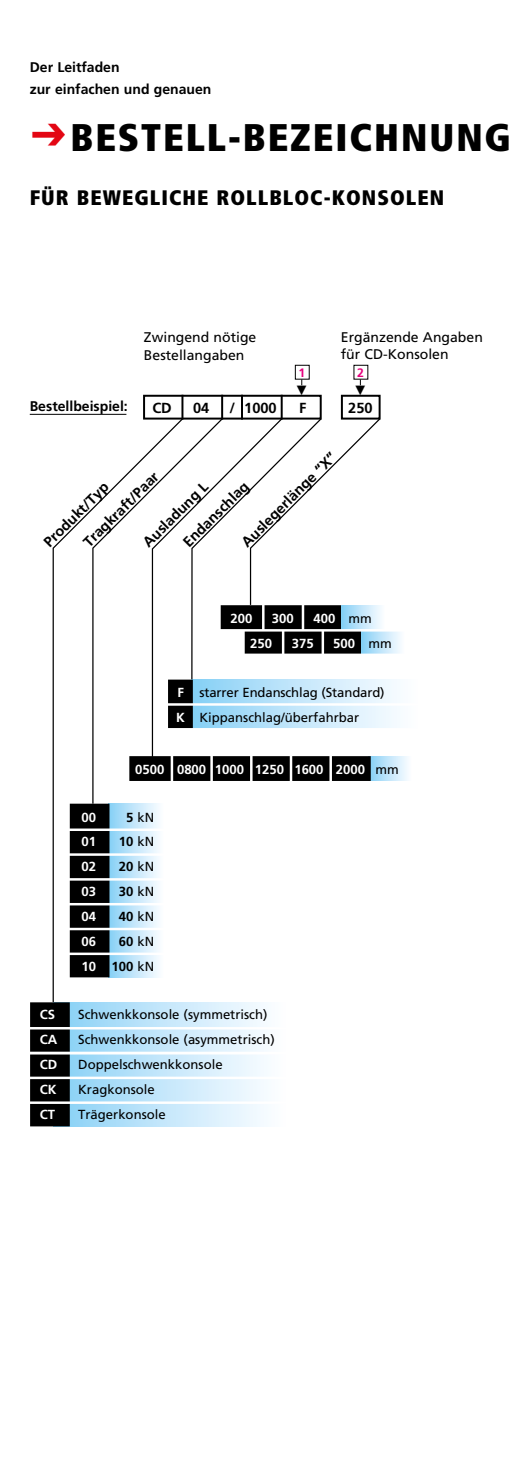
<style>
.page{position:relative;width:521px;height:1474px;background:#fff}
.page>*{position:absolute;margin:0;border:0;box-sizing:border-box;transform-origin:0 0}
.t1{font:900 condensed 38.5px "Frutiger";letter-spacing:.05em;color:#000}
.t2{font:900 condensed 21px "Frutiger";letter-spacing:.05em;color:#000}
.t3{font:700 14.53px/28px "Frutiger";color:#000}
.t4{font:14px/17.5px "Frutiger";color:#000}
.t5{font:700 14px/21.9px "Frutiger";color:#000}
.t6{font:13.12px/24.8px "Frutiger";color:#000}
.t7{font:700 13.12px "Frutiger";color:#fff}
.t8{font:700 13.12px/24.8px "Frutiger";color:#000;text-align:right}
.t9{font:12.25px "European Pi Four";color:#000}
.t10{font:700 12.25px "Frutiger";color:#e6007d}
.s1{font-family:"X Pressio";font-weight:400;font-stretch:normal;color:#e30613}
.s2{font-weight:700;color:#fff}
.s3{font-weight:400;color:#000}
.s4{font-weight:700}
.s5{font-weight:400}
.s6{color:#fff}
</style>
<div class="page">
<svg style="left:52px;top:508px;width:107px;height:494px"></svg>
<svg style="left:92px;top:419px;width:67px;height:384px"></svg>
<svg style="left:151px;top:419px;width:40px;height:337px"></svg>
<svg style="left:191px;top:419px;width:58px;height:260px"></svg>
<div style="left:295px;top:365px;width:15px;height:14px;border:1px solid #000"></div>
<div style="left:143px;top:395px;width:179px;height:24px;border:2px solid #000"></div>
<div style="left:341px;top:395px;width:40px;height:24px;border:2px solid #000"></div>
<hr style="left:181px;top:395px;width:2px;height:24px;background:#000">
<hr style="left:221px;top:395px;width:2px;height:24px;background:#000">
<hr style="left:241px;top:395px;width:2px;height:24px;background:#000">
<hr style="left:281px;top:395px;width:2px;height:24px;background:#000">
<svg style="left:249px;top:417px;width:132px;height:188px"></svg>
<div style="left:54px;top:1002px;width:232px;height:124px;background:linear-gradient(to right,#8bd1f6,#fff)"></div>
<div style="left:30px;top:1002px;width:40px;height:124px;background:#000;border:2px solid #000"></div>
<hr style="left:26px;top:1027px;width:281px;height:2px;background:#fff">
<hr style="left:26px;top:1076px;width:281px;height:3px;background:#fff">
<hr style="left:26px;top:1101px;width:291px;height:2px;background:#fff">
<hr style="left:26px;top:1051px;width:284px;height:3px;background:#fff">
<div style="left:369px;top:756px;width:43px;height:25px;background:linear-gradient(to right,#89d0f6,#fff)"></div>
<div style="left:129px;top:756px;width:242px;height:25px;background:#000;border:2px solid #000"></div>
<hr style="left:171px;top:752px;width:2px;height:37px;background:#fff">
<hr style="left:210px;top:752px;width:3px;height:37px;background:#fff">
<hr style="left:250px;top:752px;width:2px;height:37px;background:#fff">
<hr style="left:290px;top:752px;width:2px;height:37px;background:#fff">
<hr style="left:329px;top:752px;width:3px;height:37px;background:#fff">
<div style="left:221px;top:605px;width:121px;height:25px;background:#000;border:2px solid #000"></div>
<div style="left:244px;top:629px;width:119px;height:25px;background:#000;border:2px solid #000"></div>
<div style="left:342px;top:605px;width:43px;height:25px;background:linear-gradient(to right,#89d0f6,#fff)"></div>
<div style="left:362px;top:630px;width:42px;height:25px;background:linear-gradient(to right,#89d0f6,#fcfdff)"></div>
<hr style="left:262px;top:601px;width:2px;height:29px;background:#fff">
<hr style="left:242px;top:630px;width:3px;height:25px;background:#fff">
<hr style="left:282px;top:630px;width:2px;height:25px;background:#fff">
<hr style="left:322px;top:630px;width:2px;height:25px;background:#fff">
<hr style="left:302px;top:601px;width:2px;height:29px;background:#fff">
<div style="left:108px;top:803px;width:56px;height:174px;background:linear-gradient(to right,#8ad1f6,#fffeff)"></div>
<div style="left:70px;top:803px;width:39px;height:174px;background:#000"></div>
<hr style="left:67px;top:828px;width:122px;height:3px;background:#fff">
<hr style="left:67px;top:853px;width:122px;height:2px;background:#fff">
<hr style="left:67px;top:878px;width:122px;height:2px;background:#fff">
<hr style="left:67px;top:903px;width:122px;height:2px;background:#fff">
<hr style="left:67px;top:927px;width:122px;height:3px;background:#fff">
<hr style="left:67px;top:952px;width:122px;height:3px;background:#fff">
<svg style="left:193px;top:679px;width:204px;height:49px;background:#c0e5fa"></svg>
<div style="left:168px;top:679px;width:25px;height:50px;background:#000;border:2px solid #000"></div>
<hr style="left:164px;top:728px;width:288px;height:2px;background:#fff">
<hr style="left:164px;top:703px;width:284px;height:2px;background:#fff">
<hr style="left:229px;top:653px;width:204px;height:3px;background:#fff">
<hr style="left:204px;top:629px;width:244px;height:2px;background:#fff">
<hr style="left:30px;top:414px;width:96px;height:1px;background:#000">
<p class="t5" style="left:30px;top:56px;width:183px">Der Leitfaden<br>zur einfachen und genauen</p>
<h1 class="t1" style="left:30px;top:114px;width:483px"><span class="s1">C</span>BESTELL-BEZEICHNUNG</h1>
<h2 class="t2" style="left:30px;top:185px;width:416px">FÜR BEWEGLICHE ROLLBLOC-KONSOLEN</h2>
<p class="t4" style="left:144px;top:328px;width:114px">Zwingend nötige<br>Bestellangaben</p>
<p class="t4" style="left:341px;top:328px;width:143px">Ergänzende Angaben für CD-Konsolen</p>
<p class="t5" style="left:30px;top:395px;width:100px">Bestellbeispiel:</p>
<p class="t10" style="left:298px;top:366px;width:8px">1</p>
<p class="t9" style="left:308px;top:395px;width:14px;rotate:-180deg">M</p>
<p class="t10" style="left:357px;top:366px;width:8px">2</p>
<p class="t9" style="left:366px;top:395px;width:14px;rotate:-180deg">M</p>
<p class="t3" style="left:152px;top:394px;width:21px">CD</p>
<p class="t3" style="left:193px;top:394px;width:18px">04</p>
<p class="t3" style="left:230px;top:394px;width:49px">/ 1000</p>
<p class="t3" style="left:299px;top:394px;width:9px">F</p>
<p class="t3" style="left:348px;top:394px;width:26px">250</p>
<p class="t3" style="left:234px;top:534px;width:129px;rotate:-45deg">Auslegerlänge “X”</p>
<p class="t3" style="left:56px;top:514px;width:101px;text-indent:-28px;rotate:-45deg">Produkt/Typ<br>Tragkraft/Paar</p>
<p class="t3" style="left:135px;top:534px;width:87px;rotate:-45deg">Ausladung L</p>
<p class="t3" style="left:176px;top:534px;width:87px;rotate:-45deg">Endanschlag</p>
<p class="t7" style="left:230px;top:611px;width:23px">200</p>
<p class="t7" style="left:272px;top:611px;width:23px">300</p>
<p class="t7" style="left:313px;top:611px;width:23px">400</p>
<p class="t7" style="left:250px;top:635px;width:23px">250</p>
<p class="t7" style="left:292px;top:635px;width:23px">375</p>
<p class="t7" style="left:333px;top:635px;width:23px">500</p>
<p class="t6" style="left:368px;top:606px;width:25px;text-indent:-20px">mm mm</p>
<p class="t6" style="left:176px;top:680px;width:210px"><span class="s2">F</span> starrer Endanschlag (Standard)<br><span class="s2">K</span> Kippanschlag/überfahrbar</p>
<p class="t7" style="left:135px;top:761px;width:265px">0500 0800 1000 1250 1600 2000 <span class="s3">mm</span></p>
<p class="t7" style="left:81px;top:809px;width:16px">00</p>
<p class="t6" style="left:126px;top:804px;width:30px"><span class="s4">5</span> kN</p>
<p class="t7" style="left:81px;top:834px;width:16px">01</p>
<p class="t8" style="left:119px;top:829px;width:37px">10 <span class="s5">kN</span></p>
<p class="t7" style="left:81px;top:859px;width:16px">02</p>
<p class="t8" style="left:119px;top:854px;width:37px">20 <span class="s5">kN</span></p>
<p class="t7" style="left:81px;top:883px;width:16px">03</p>
<p class="t8" style="left:119px;top:879px;width:37px">30 <span class="s5">kN</span></p>
<p class="t7" style="left:81px;top:908px;width:16px">04</p>
<p class="t8" style="left:119px;top:903px;width:37px">40 <span class="s5">kN</span></p>
<p class="t7" style="left:81px;top:933px;width:16px">06</p>
<p class="t8" style="left:81px;top:928px;width:74px">60 <span class="s5">kN<br></span><span class="s6">10</span> 100 <span class="s5">kN</span></p>
<p class="t7" style="left:40px;top:1007px;width:17px">CS</p>
<p class="t6" style="left:78px;top:1002px;width:191px">Schwenkkonsole (symmetrisch)</p>
<p class="t7" style="left:40px;top:1031px;width:19px">CA</p>
<p class="t6" style="left:78px;top:1027px;width:198px">Schwenkkonsole (asymmetrisch)</p>
<p class="t7" style="left:40px;top:1056px;width:19px">CD</p>
<p class="t6" style="left:78px;top:1051px;width:146px">Doppelschwenkkonsole</p>
<p class="t7" style="left:40px;top:1081px;width:18px">CK</p>
<p class="t6" style="left:78px;top:1076px;width:78px">Kragkonsole</p>
<p class="t7" style="left:40px;top:1106px;width:17px">CT</p>
<p class="t6" style="left:78px;top:1101px;width:89px">Trägerkonsole</p>
</div>
